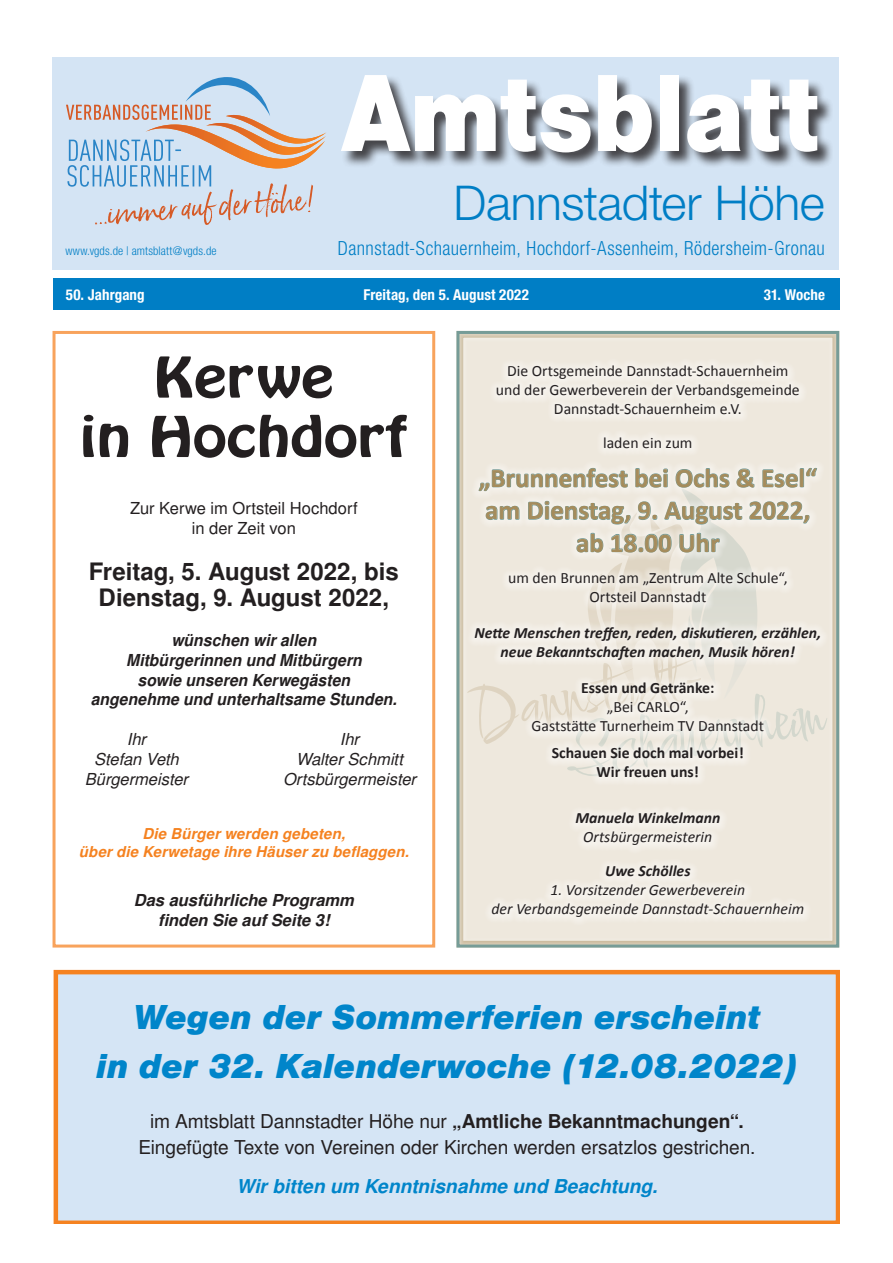
<style>
.page{position:relative;width:893px;height:1263px;background:#fff}
.page>*{position:absolute;margin:0;border:0;box-sizing:border-box;transform-origin:0 0}
._300_headline{font:700 113.85px "Sans LH";letter-spacing:-.005em;color:#fff;scale:.89 1}
.t1{font:49.5px/59.4px "Hobo Std";color:#231f20;text-align:center;scale:1.25 1}
.t2{font:300 48px "Helvetica Neue";letter-spacing:-.01em;color:#007ec5}
.t3{font:italic 700 36px/49.5px "Sans LH";letter-spacing:-.005em;color:#0085ca;text-align:center}
.t4{font:700 27px/32.4px "Calibri";color:#a58c5c;text-align:center}
.t5{font:700 24px/26.2px "Sans";color:#231f20;text-align:center}
.t6{font:300 condensed 19.5px "Helvetica Neue";letter-spacing:.02em;color:#007ec5}
.t7{font:19.2px/26.2px "Sans";letter-spacing:-.005em;color:#231f20;text-align:center}
.t8{font:italic 700 19.2px "Sans";color:#0085ca}
.t9{font:italic 700 16.5px/20px "Sans";letter-spacing:.005em;color:#231f20;text-align:center;scale:.95 1}
.t10{font:italic 16.5px "Sans";color:#231f20}
.t11{font:italic 700 16.5px/19.8px "Sans";letter-spacing:.005em;color:#231f20;text-align:center}
.t12{font:16.5px/19.8px "Sans";color:#231f20;text-align:center}
.t13{font:15.75px/18.9px "Calibri";color:#231f20;text-align:center}
.t14{font:italic 700 15.75px/18.9px "Calibri";color:#231f20;text-align:center}
.t15{font:italic 15.75px/18.9px "Calibri";color:#231f20;text-align:center}
.t16{font:700 15.75px/18.9px "Calibri";color:#231f20;text-align:center}
.t17{font:italic 700 15px/18px "Sans";letter-spacing:.015em;color:#f58220;text-align:center}
.t18{font:700 condensed 15px "Helvetica Neue";letter-spacing:.005em;color:#fff}
.t19{font:300 condensed 12px "Helvetica Neue";letter-spacing:.01em;color:#007ec5}
.s1{font-weight:700}
</style>
<div class="page">
<div style="left:53px;top:57px;width:786px;height:213px;background:#d4e4f4"></div>
<div style="left:341px;top:74px;width:492px;height:94px;background:#231f20;opacity:.8"></div>
<svg style="left:66px;top:77px;width:260px;height:148px"></svg>
<div style="left:53px;top:278px;width:787px;height:32px;background:#007ec5"></div>
<div style="left:54px;top:970px;width:785px;height:254px;background:#d5e5f5"></div>
<div style="left:53px;top:331px;width:382px;height:616px;border:3px solid #f8a35c"></div>
<svg style="left:460px;top:335px;width:375px;height:608px;background:#eee9de"></svg>
<svg style="left:467px;top:468px;width:360px;height:309px;background:#eae7de"></svg>
<div style="left:456px;top:331px;width:383px;height:616px;border:3px solid #769c97"></div>
<p class="_300_headline" style="left:342px;top:48px;width:538px">Amtsblatt</p>
<p class="t2" style="left:454px;top:173px;width:373px">Dannstadter Höhe</p>
<p class="t19" style="left:65px;top:244px;width:153px">www.vgds.de | amtsblatt@vgds.de</p>
<p class="t6" style="left:338px;top:237px;width:488px">Dannstadt-Schauernheim, Hochdorf-Assenheim, Rödersheim-Gronau</p>
<p class="t18" style="left:66px;top:286px;width:80px">50. Jahrgang</p>
<p class="t18" style="left:363px;top:286px;width:167px">Freitag, den 5. August 2022</p>
<p class="t18" style="left:764px;top:286px;width:63px">31. Woche</p>
<h2 class="t1" style="left:80px;top:348px;width:263px">Kerwe<br>in Hochdorf</h2>
<p class="t12" style="left:130px;top:498px;width:229px">Zur Kerwe im Ortsteil Hochdorf in der Zeit von</p>
<h3 class="t5" style="left:89px;top:558px;width:311px">Freitag, 5. August 2022, bis<br>Dienstag, 9. August 2022,</h3>
<p class="t9" style="left:91px;top:630px;width:324px">wünschen wir allen<br>Mitbürgerinnen und Mitbürgern<br>sowie unseren Kerwegästen<br>angenehme und unterhaltsame Stunden.</p>
<p class="t10" style="left:127px;top:729px;width:21px">Ihr</p>
<p class="t10" style="left:340px;top:729px;width:21px">Ihr</p>
<p class="t10" style="left:94px;top:749px;width:86px">Stefan Veth</p>
<p class="t10" style="left:296px;top:749px;width:109px">Walter Schmitt</p>
<p class="t10" style="left:85px;top:769px;width:105px">Bürgermeister</p>
<p class="t10" style="left:283px;top:769px;width:135px">Ortsbürgermeister</p>
<p class="t17" style="left:79px;top:825px;width:332px">Die Bürger werden gebeten,<br>über die Kerwetage ihre Häuser zu beflaggen.</p>
<p class="t11" style="left:134px;top:891px;width:222px">Das ausführliche Programm finden Sie auf Seite 3!</p>
<p class="t13" style="left:496px;top:361px;width:305px">Die Ortsgemeinde Dannstadt-Schauernheim und der Gewerbeverein der Verbandsgemeinde<br>Dannstadt-Schauernheim e.V.</p>
<p class="t13" style="left:603px;top:433px;width:91px">laden ein zum</p>
<h3 class="t4" style="left:479px;top:460px;width:340px">„Brunnenfest bei Ochs &amp; Esel“ am Dienstag, 9. August 2022, ab 18.00 Uhr</h3>
<p class="t13" style="left:508px;top:568px;width:281px">um den Brunnen am „Zentrum Alte Schule“,<br>Ortsteil Dannstadt</p>
<p class="t14" style="left:474px;top:623px;width:348px">Nette Menschen treffen, reden, diskutieren, erzählen, neue Bekanntschaften machen, Musik hören!</p>
<p class="t16" style="left:581px;top:677px;width:135px">Essen und Getränke:</p>
<p class="t13" style="left:532px;top:696px;width:234px">„Bei CARLO“,<br>Gaststätte Turnerheim TV Dannstadt</p>
<p class="t16" style="left:552px;top:743px;width:194px">Schauen Sie doch mal vorbei!<br>Wir freuen uns!</p>
<p class="t14" style="left:575px;top:808px;width:146px">Manuela Winkelmann</p>
<p class="t15" style="left:583px;top:827px;width:131px">Ortsbürgermeisterin</p>
<p class="t14" style="left:605px;top:861px;width:87px">Uwe Schölles</p>
<p class="t15" style="left:491px;top:879px;width:314px">1. Vorsitzender Gewerbeverein<br>der Verbandsgemeinde Dannstadt-Schauernheim</p>
<h3 class="t3" style="left:96px;top:992px;width:703px">Wegen der Sommerferien erscheint<br>in der 32. Kalenderwoche ( 12.08.2022)</h3>
<p class="t7" style="left:138px;top:1108px;width:618px">im Amtsblatt Dannstadter Höhe nur <span class="s1">„Amtliche Bekanntmachungen“.<br></span>Eingefügte Texte von Vereinen oder Kirchen werden ersatzlos gestrichen.</p>
<p class="t8" style="left:236px;top:1175px;width:422px">Wir bitten um Kenntnisnahme und Beachtung.</p>
</div>
